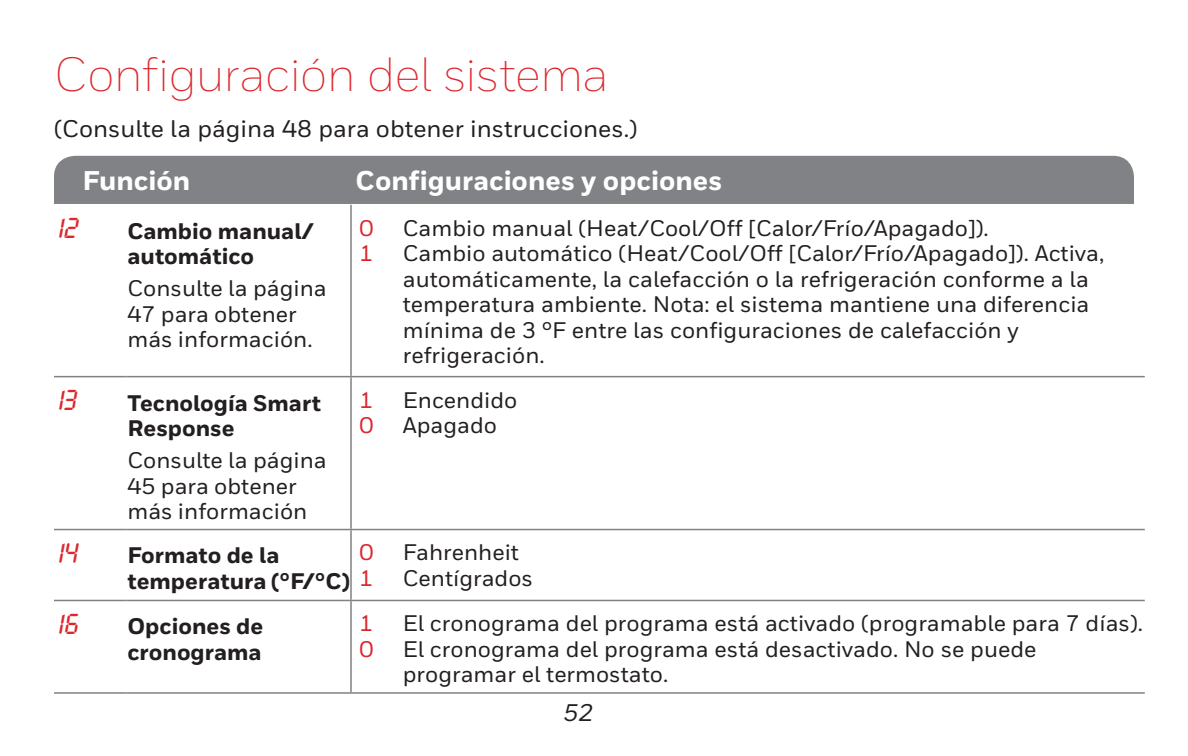
<style>
.page{position:relative;width:1188px;height:756px;background:#fff}
.page>*{position:absolute;margin:0;border:0;box-sizing:border-box;transform-origin:0 0}
.t1{font:300 48px "Honeywell Sans";letter-spacing:-.02em;color:#dc272d}
.t2{font:30px "LCD Hwell";color:#dc272d}
.t3{font:800 27px "Honeywell Sans";color:#fff}
.t4{font:500 24px "Honeywell Sans";color:#231f20}
.t5{font:italic 500 24px "Honeywell Sans";color:#231f20}
.t6{font:500 22.5px/25.5px "Honeywell Sans";color:#231f20}
.t7{font:800 22.5px/25.5px "Honeywell Sans";color:#231f20}
.t8{font:500 22.5px "Honeywell Sans";color:#dc272d}
</style>
<div class="page">
<hr style="left:54px;top:376px;width:72px;height:1px;background:#808285">
<hr style="left:54px;top:529px;width:72px;height:1px;background:#808285">
<hr style="left:54px;top:600px;width:72px;height:1px;background:#808285">
<hr style="left:54px;top:692px;width:72px;height:2px;background:#808285">
<hr style="left:350px;top:205px;width:2px;height:171px;background:#808285">
<hr style="left:126px;top:376px;width:225px;height:1px;background:#808285">
<hr style="left:351px;top:376px;width:794px;height:1px;background:#808285">
<hr style="left:350px;top:377px;width:2px;height:152px;background:#808285">
<hr style="left:126px;top:529px;width:225px;height:1px;background:#808285">
<hr style="left:351px;top:529px;width:794px;height:1px;background:#808285">
<hr style="left:350px;top:530px;width:2px;height:70px;background:#808285">
<hr style="left:126px;top:600px;width:225px;height:1px;background:#808285">
<hr style="left:351px;top:600px;width:794px;height:1px;background:#808285">
<hr style="left:350px;top:601px;width:2px;height:91px;background:#808285">
<hr style="left:126px;top:692px;width:225px;height:2px;background:#808285">
<hr style="left:351px;top:692px;width:794px;height:2px;background:#808285">
<div style="left:54px;top:156px;width:1080px;height:48px;background:#808285"></div>
<h1 class="t1" style="left:54px;top:46px;width:556px">Configuración del sistema</h1>
<p class="t4" style="left:54px;top:114px;width:585px">(Consulte la página 48 para obtener instrucciones.)</p>
<p class="t3" style="left:82px;top:164px;width:109px">Función</p>
<p class="t3" style="left:355px;top:164px;width:368px">Configuraciones y opciones</p>
<h2 class="t2" style="left:55px;top:214px;width:24px">12</h2>
<p class="t7" style="left:127px;top:219px;width:188px">Cambio manual/ automático</p>
<p class="t6" style="left:127px;top:276px;width:201px">Consulte la página<br>47 para obtener más información.</p>
<p class="t8" style="left:360px;top:214px;width:16px">0</p>
<p class="t6" style="left:403px;top:215px;width:587px">Cambio manual (Heat/Cool/Off [Calor/Frío/Apagado]).</p>
<p class="t8" style="left:360px;top:240px;width:16px">1</p>
<p class="t6" style="left:403px;top:241px;width:703px">Cambio automático (Heat/Cool/Off [Calor/Frío/Apagado]). Activa, automáticamente, la calefacción o la refrigeración conforme a la temperatura ambiente. Nota: el sistema mantiene una diferencia mínima de 3 °F entre las configuraciones de calefacción y refrigeración.</p>
<h2 class="t2" style="left:55px;top:386px;width:22px">13</h2>
<p class="t7" style="left:127px;top:391px;width:195px">Tecnología Smart<br>Response</p>
<p class="t6" style="left:127px;top:448px;width:201px">Consulte la página<br>45 para obtener más información</p>
<p class="t8" style="left:360px;top:386px;width:16px">1</p>
<p class="t6" style="left:403px;top:387px;width:116px">Encendido</p>
<p class="t8" style="left:360px;top:412px;width:16px">0</p>
<p class="t6" style="left:403px;top:413px;width:96px">Apagado</p>
<h2 class="t2" style="left:55px;top:539px;width:24px">14</h2>
<p class="t7" style="left:127px;top:544px;width:224px">Formato de la temperatura (°F/°C)</p>
<p class="t8" style="left:360px;top:539px;width:16px">0</p>
<p class="t6" style="left:403px;top:540px;width:118px">Fahrenheit</p>
<p class="t8" style="left:360px;top:565px;width:16px">1</p>
<p class="t6" style="left:403px;top:566px;width:132px">Centígrados</p>
<h2 class="t2" style="left:55px;top:610px;width:24px">16</h2>
<p class="t7" style="left:127px;top:615px;width:137px">Opciones de cronograma</p>
<p class="t8" style="left:360px;top:610px;width:16px">1</p>
<p class="t6" style="left:403px;top:611px;width:742px">El cronograma del programa está activado (programable para 7 días).</p>
<p class="t8" style="left:360px;top:636px;width:16px">0</p>
<p class="t6" style="left:403px;top:637px;width:635px">El cronograma del programa está desactivado. No se puede programar el termostato.</p>
<p class="t5" style="left:564px;top:698px;width:31px">52</p>
</div>
